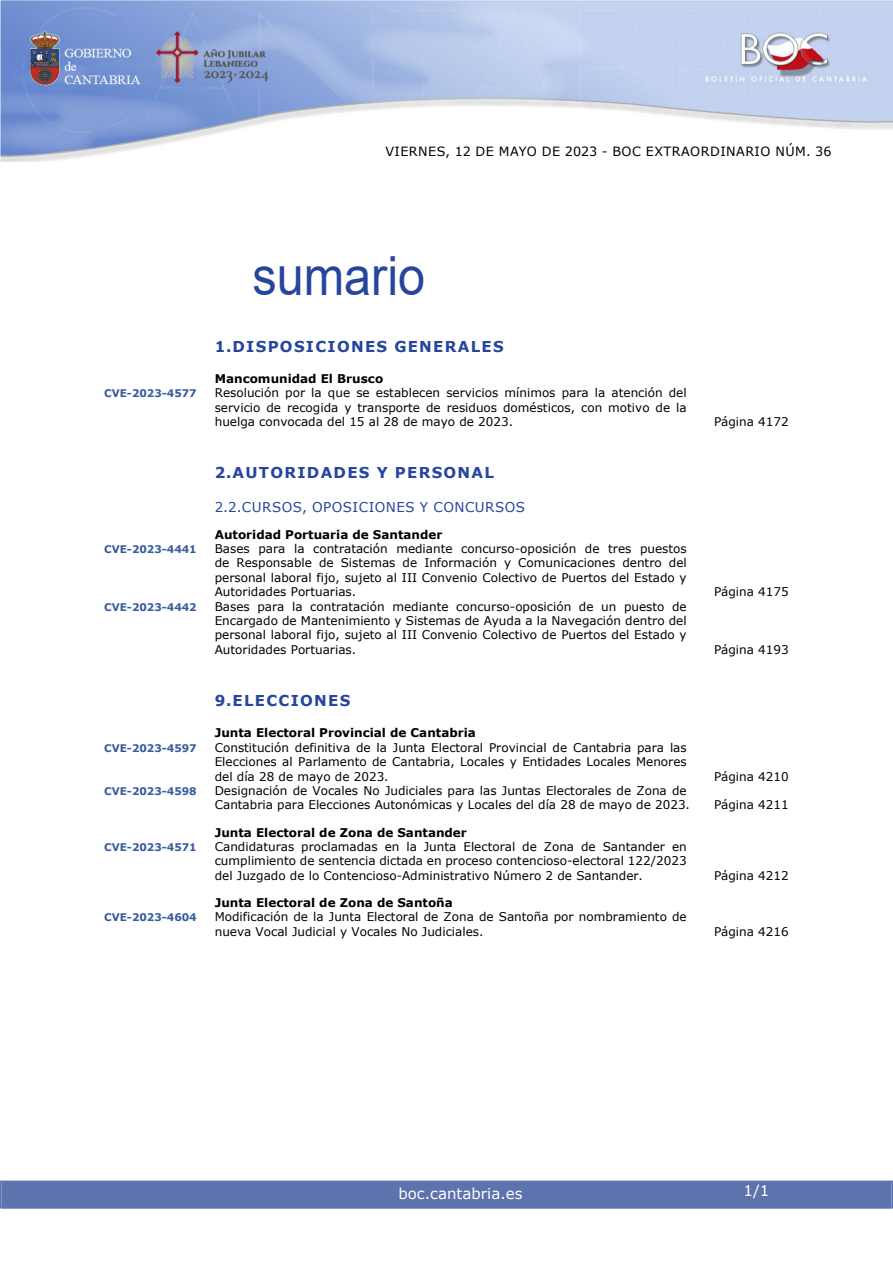
<style>
.page{position:relative;width:893px;height:1263px;background:#fff}
.page>*{position:absolute;margin:0;border:0;box-sizing:border-box;transform-origin:0 0}
.SUMARIO{font:54px "Arial";color:#27459e;scale:.9 1}
.indice_1{font:700 15px "Verdana";letter-spacing:.085em;color:#27459e}
.t1{font:15px "Verdana";color:#fff}
.indice_2{font:13.5px "Verdana";letter-spacing:.035em;color:#27459e}
.t2{font:12.75px "Verdana";letter-spacing:.035em;color:#000}
.indice_4{font:12px/14.4px "Verdana";color:#000;text-align:justify}
.indice_3{font:700 12px "Verdana";color:#000}
.indice_4-2{font:700 10.5px "Verdana";color:#385b9e}
</style>
<div class="page">
<img style="left:0;top:0;width:893px;height:161px">
<div style="left:2px;top:1181px;width:889px;height:27px;background:#5e73ae"></div>
<div style="left:0;top:1180px;width:893px;height:28px;border:2px solid #5e73ae"></div>
<p class="t2" style="left:385px;top:142px;width:447px">VIERNES, 12 DE MAYO DE 2023 - BOC EXTRAORDINARIO NÚM. 36</p>
<h1 class="SUMARIO" style="left:252px;top:239px;width:194px">sumario</h1>
<h2 class="indice_1" style="left:215px;top:336px;width:290px">1.DISPOSICIONES GENERALES</h2>
<h4 class="indice_3" style="left:215px;top:370px;width:170px">Mancomunidad El Brusco</h4>
<p class="indice_4-2" style="left:104px;top:386px;width:94px">CVE-2023-4577</p>
<p class="indice_4" style="left:215px;top:386px;width:473px">Resolución por la que se establecen servicios mínimos para la atención del servicio de recogida y transporte de residuos domésticos, con motivo de la huelga convocada del 15 al 28 de mayo de 2023.</p>
<h2 class="indice_1" style="left:215px;top:462px;width:281px">2.AUTORIDADES Y PERSONAL</h2>
<h3 class="indice_2" style="left:215px;top:497px;width:312px">2.2.CURSOS, OPOSICIONES Y CONCURSOS</h3>
<h4 class="indice_3" style="left:215px;top:526px;width:229px">Autoridad Portuaria de Santander</h4>
<p class="indice_4-2" style="left:104px;top:542px;width:94px">CVE-2023-4441</p>
<p class="indice_4" style="left:215px;top:541px;width:473px">Bases para la contratación mediante concurso-oposición de tres puestos de Responsable de Sistemas de Información y Comunicaciones dentro del personal laboral fijo, sujeto al III Convenio Colectivo de Puertos del Estado y Autoridades Portuarias.</p>
<p class="indice_4-2" style="left:104px;top:599px;width:94px">CVE-2023-4442</p>
<p class="indice_4" style="left:215px;top:599px;width:473px">Bases para la contratación mediante concurso-oposición de un puesto de Encargado de Mantenimiento y Sistemas de Ayuda a la Navegación dentro del personal laboral fijo, sujeto al III Convenio Colectivo de Puertos del Estado y Autoridades Portuarias.</p>
<h2 class="indice_1" style="left:215px;top:690px;width:137px">9.ELECCIONES</h2>
<h4 class="indice_3" style="left:215px;top:724px;width:263px">Junta Electoral Provincial de Cantabria</h4>
<p class="indice_4-2" style="left:104px;top:740px;width:94px">CVE-2023-4597</p>
<p class="indice_4" style="left:215px;top:740px;width:473px">Constitución definitiva de la Junta Electoral Provincial de Cantabria para las Elecciones al Parlamento de Cantabria, Locales y Entidades Locales Menores del día 28 de mayo de 2023.</p>
<p class="indice_4-2" style="left:104px;top:784px;width:94px">CVE-2023-4598</p>
<p class="indice_4" style="left:215px;top:783px;width:477px">Designación de Vocales No Judiciales para las Juntas Electorales de Zona de<br>Cantabria para Elecciones Autonómicas y Locales del día 28 de mayo de 2023.</p>
<h4 class="indice_3" style="left:215px;top:824px;width:254px">Junta Electoral de Zona de Santander</h4>
<p class="indice_4-2" style="left:104px;top:840px;width:94px">CVE-2023-4571</p>
<p class="indice_4" style="left:215px;top:839px;width:473px">Candidaturas proclamadas en la Junta Electoral de Zona de Santander en cumplimiento de sentencia dictada en proceso contencioso-electoral 122/2023 del Juzgado de lo Contencioso-Administrativo Número 2 de Santander.</p>
<h4 class="indice_3" style="left:215px;top:894px;width:240px">Junta Electoral de Zona de Santoña</h4>
<p class="indice_4-2" style="left:104px;top:910px;width:94px">CVE-2023-4604</p>
<p class="indice_4" style="left:215px;top:909px;width:473px">Modificación de la Junta Electoral de Zona de Santoña por nombramiento de nueva Vocal Judicial y Vocales No Judiciales.</p>
<p class="indice_4" style="left:714px;top:415px;width:76px">Página 4172</p>
<p class="indice_4" style="left:714px;top:585px;width:76px">Página 4175</p>
<p class="indice_4" style="left:714px;top:642px;width:76px">Página 4193</p>
<p class="indice_4" style="left:714px;top:769px;width:76px">Página 4210</p>
<p class="indice_4" style="left:714px;top:798px;width:76px">Página 4211</p>
<p class="indice_4" style="left:714px;top:868px;width:76px">Página 4212</p>
<p class="indice_4" style="left:714px;top:924px;width:76px">Página 4216</p>
<p class="t1" style="left:398px;top:1183px;width:126px">boc.cantabria.es</p>
<p class="t1" style="left:744px;top:1180px;width:27px">1/1</p>
</div>
